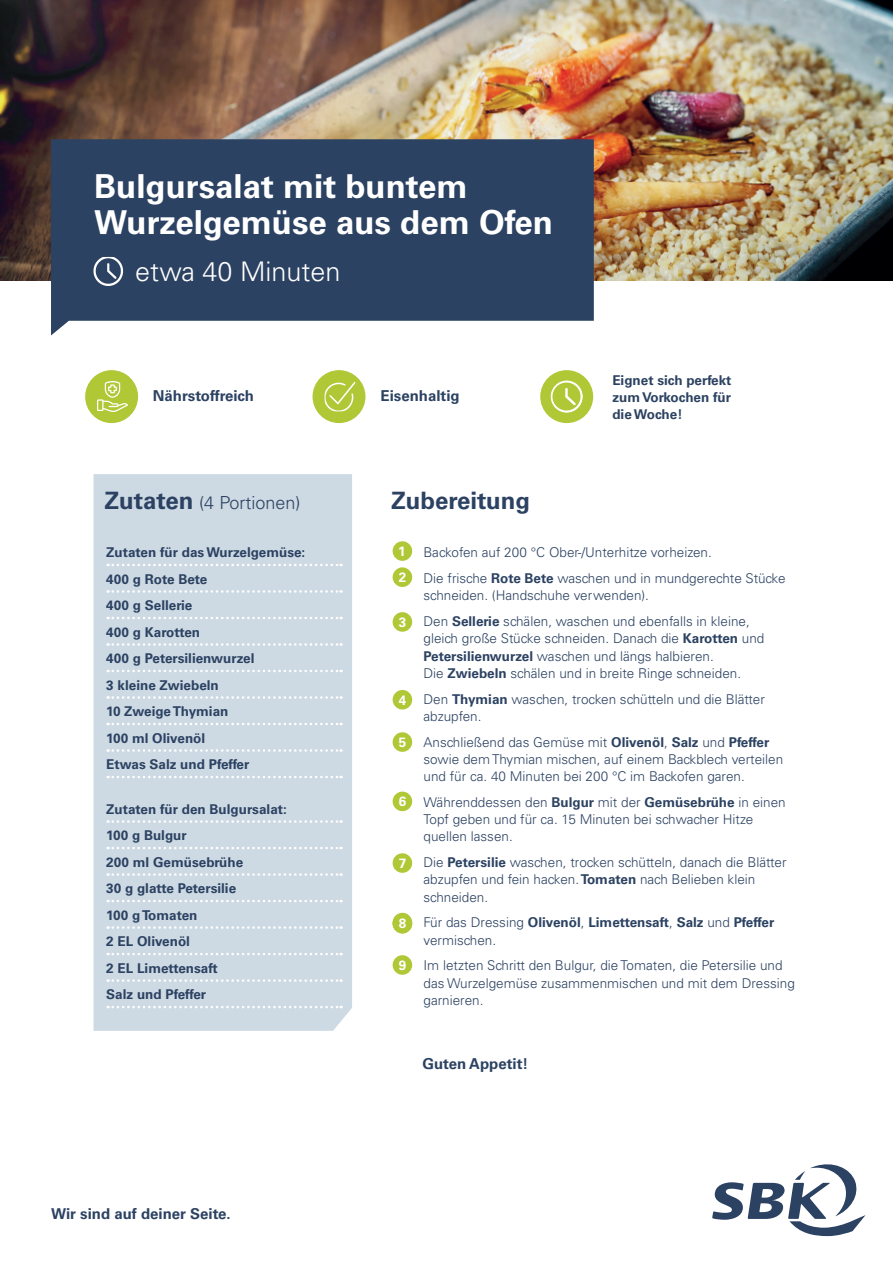
<style>
.page{position:relative;width:893px;height:1263px;background:#fff}
.page>*{position:absolute;margin:0;border:0;box-sizing:border-box;transform-origin:0 0}
.t1{font:700 33px/36px "Univers LT Std";color:#fff}
.t2{font:300 27px "Univers LT Std";color:#fff}
.t3{font:700 24px "Univers LT Std";color:#2c4262}
.t4{font:300 18px "Univers LT Std";color:#2c4262}
.t5{font:700 15px "Univers LT Std";color:#2c4262}
.t6{font:300 13.5px/17.2px "Univers LT Std";color:#2c4262}
.t7{font:700 13.5px/26.5px "Univers LT Std";color:#2c4262}
.t8{font:700 13.5px/26.1px "Univers LT Std";color:#fff}
.s1{font-weight:700;font-size:24px}
.s2{font-weight:700}
.s3{font-weight:300}
</style>
<div class="page">
<img style="left:0;top:0;width:893px;height:281px">
<svg style="left:51px;top:139px;width:543px;height:196px;background:#3b4f6d"></svg>
<div style="left:94px;top:474px;width:258px;height:557px;background:#cdd9e3"></div>
<svg style="left:712px;top:1164px;width:153px;height:72px"></svg>
<img style="left:91px;top:257px;width:36px;height:29px">
<svg style="left:108px;top:564px;width:234px;height:2px"></svg>
<svg style="left:108px;top:590px;width:234px;height:3px"></svg>
<svg style="left:108px;top:617px;width:234px;height:2px"></svg>
<svg style="left:108px;top:643px;width:234px;height:3px"></svg>
<svg style="left:108px;top:670px;width:234px;height:2px"></svg>
<svg style="left:108px;top:696px;width:234px;height:3px"></svg>
<svg style="left:108px;top:723px;width:234px;height:2px"></svg>
<svg style="left:108px;top:749px;width:234px;height:3px"></svg>
<svg style="left:108px;top:776px;width:234px;height:2px"></svg>
<svg style="left:108px;top:820px;width:234px;height:3px"></svg>
<svg style="left:108px;top:847px;width:234px;height:2px"></svg>
<svg style="left:108px;top:873px;width:234px;height:3px"></svg>
<svg style="left:108px;top:900px;width:234px;height:2px"></svg>
<svg style="left:108px;top:926px;width:234px;height:3px"></svg>
<svg style="left:108px;top:953px;width:234px;height:2px"></svg>
<svg style="left:108px;top:979px;width:234px;height:3px"></svg>
<svg style="left:108px;top:1006px;width:234px;height:2px"></svg>
<div style="left:313px;top:370px;width:52px;height:53px;background:#b0c736;border-radius:50%"></div>
<img style="left:324px;top:375px;width:36px;height:36px">
<div style="left:393px;top:541px;width:19px;height:20px;background:#b0c736;border-radius:50%"></div>
<div style="left:393px;top:567px;width:19px;height:20px;background:#b0c736;border-radius:50%"></div>
<div style="left:393px;top:612px;width:19px;height:20px;background:#b0c736;border-radius:50%"></div>
<div style="left:393px;top:690px;width:19px;height:19px;background:#b0c736;border-radius:50%"></div>
<div style="left:393px;top:732px;width:19px;height:20px;background:#b0c736;border-radius:50%"></div>
<div style="left:393px;top:792px;width:19px;height:19px;background:#b0c736;border-radius:50%"></div>
<div style="left:85px;top:370px;width:53px;height:53px;background:#b0c736;border-radius:50%"></div>
<img style="left:97px;top:381px;width:31px;height:31px">
<div style="left:540px;top:370px;width:53px;height:53px;background:#b0c736;border-radius:50%"></div>
<img style="left:551px;top:380px;width:32px;height:33px;border-radius:16px">
<div style="left:393px;top:853px;width:19px;height:20px;background:#b0c736;border-radius:50%"></div>
<div style="left:393px;top:955px;width:19px;height:20px;background:#b0c736;border-radius:50%"></div>
<div style="left:393px;top:914px;width:19px;height:19px;background:#b0c736;border-radius:50%"></div>
<div style="left:393px;top:913px;width:19px;height:19px;background:#b0c736;border-radius:50%"></div>
<h1 class="t1" style="left:94px;top:169px;width:460px">Bulgursalat mit buntem<br>Wurzelgemüse aus dem Ofen</h1>
<h2 class="t2" style="left:135px;top:255px;width:207px">etwa 40 Minuten</h2>
<p class="t5" style="left:153px;top:387px;width:103px">Nährstoffreich</p>
<p class="t5" style="left:381px;top:387px;width:81px">Eisenhaltig</p>
<p class="t7" style="left:612px;top:372px;width:121px;line-height:17.2px;text-align:justify">Eignet sich perfekt zum Vorkochen für die Woche!</p>
<h3 class="t4" style="left:105px;top:491px;width:197px"><span class="s1">Zutaten</span> (4 Portionen)</h3>
<p class="t7" style="left:106px;top:539px;width:201px">Zutaten für das Wurzelgemüse:<br>400 g Rote Bete<br>400 g Sellerie<br>400 g Karotten<br>400 g Petersilienwurzel<br>3 kleine Zwiebeln<br>10 Zweige Thymian<br>100 ml Olivenöl<br>Etwas Salz und Pfeffer</p>
<p class="t7" style="left:106px;top:796px;width:182px">Zutaten für den Bulgursalat:<br>100 g Bulgur<br>200 ml Gemüsebrühe<br>30 g glatte Petersilie<br>100 g Tomaten<br>2 EL Olivenöl<br>2 EL Limettensaft<br>Salz und Pfeffer</p>
<p class="t5" style="left:51px;top:1205px;width:181px">Wir sind auf deiner Seite.</p>
<h3 class="t3" style="left:391px;top:486px;width:140px">Zubereitung</h3>
<p class="t6" style="left:424px;top:540px;width:364px;line-height:25.8px">Backofen auf 200 °C Ober-/Unterhitze vorheizen.<br>Die frische <span class="s2">Rote Bete</span> waschen und in mundgerechte Stücke</p>
<p class="t6" style="left:424px;top:583px;width:328px;line-height:25.8px">schneiden. (Handschuhe verwenden).<br>Den <span class="s2">Sellerie</span> schälen, waschen und ebenfalls in kleine,</p>
<p class="t6" style="left:424px;top:630px;width:342px">gleich große Stücke schneiden. Danach die <span class="s2">Karotten</span> und<br><span class="s2">Petersilienwurzel</span> waschen und längs halbieren.<br>Die <span class="s2">Zwiebeln</span> schälen und in breite Ringe schneiden.</p>
<p class="t6" style="left:424px;top:690px;width:343px">Den <span class="s2">Thymian</span> waschen, trocken schütteln und die Blätter abzupfen.</p>
<p class="t6" style="left:424px;top:733px;width:361px">Anschließend das Gemüse mit <span class="s2">Olivenöl</span>, <span class="s2">Salz</span> und <span class="s2">Pfeffer </span>sowie dem Thymian mischen, auf einem Backblech verteilen und für ca. 40 Minuten bei 200 °C im Backofen garen.</p>
<p class="t6" style="left:424px;top:793px;width:364px">Währenddessen den <span class="s2">Bulgur</span> mit der <span class="s2">Gemüsebrühe</span> in einen<br>Topf geben und für ca. 15 Minuten bei schwacher Hitze quellen lassen.</p>
<p class="t6" style="left:424px;top:854px;width:364px">Die <span class="s2">Petersilie</span> waschen, trocken schütteln, danach die Blätter abzupfen und fein hacken. <span class="s2">Tomaten</span> nach Belieben klein schneiden.</p>
<p class="t7" style="left:424px;top:914px;width:352px;line-height:17.2px"><span class="s3">Für das Dressing</span> Olivenöl<span class="s3">,</span> Limettensaft<span class="s3">,</span> Salz <span class="s3">und</span> Pfeffer <span class="s3">vermischen.</span></p>
<p class="t6" style="left:424px;top:957px;width:373px">Im letzten Schritt den Bulgur, die Tomaten, die Petersilie und das Wurzelgemüse zusammenmischen und mit dem Dressing garnieren.</p>
<p class="t8" style="left:398px;top:538px;width:10px">1<br>2</p>
<p class="t8" style="left:399px;top:609px;width:9px">3</p>
<p class="t8" style="left:399px;top:687px;width:9px">4</p>
<p class="t8" style="left:399px;top:729px;width:9px">5</p>
<p class="t8" style="left:399px;top:789px;width:9px">6</p>
<p class="t8" style="left:399px;top:850px;width:9px">7</p>
<p class="t8" style="left:399px;top:911px;width:9px">8</p>
<p class="t8" style="left:399px;top:952px;width:9px">9</p>
<p class="t5" style="left:422px;top:1055px;width:108px">Guten Appetit!</p>
</div>
